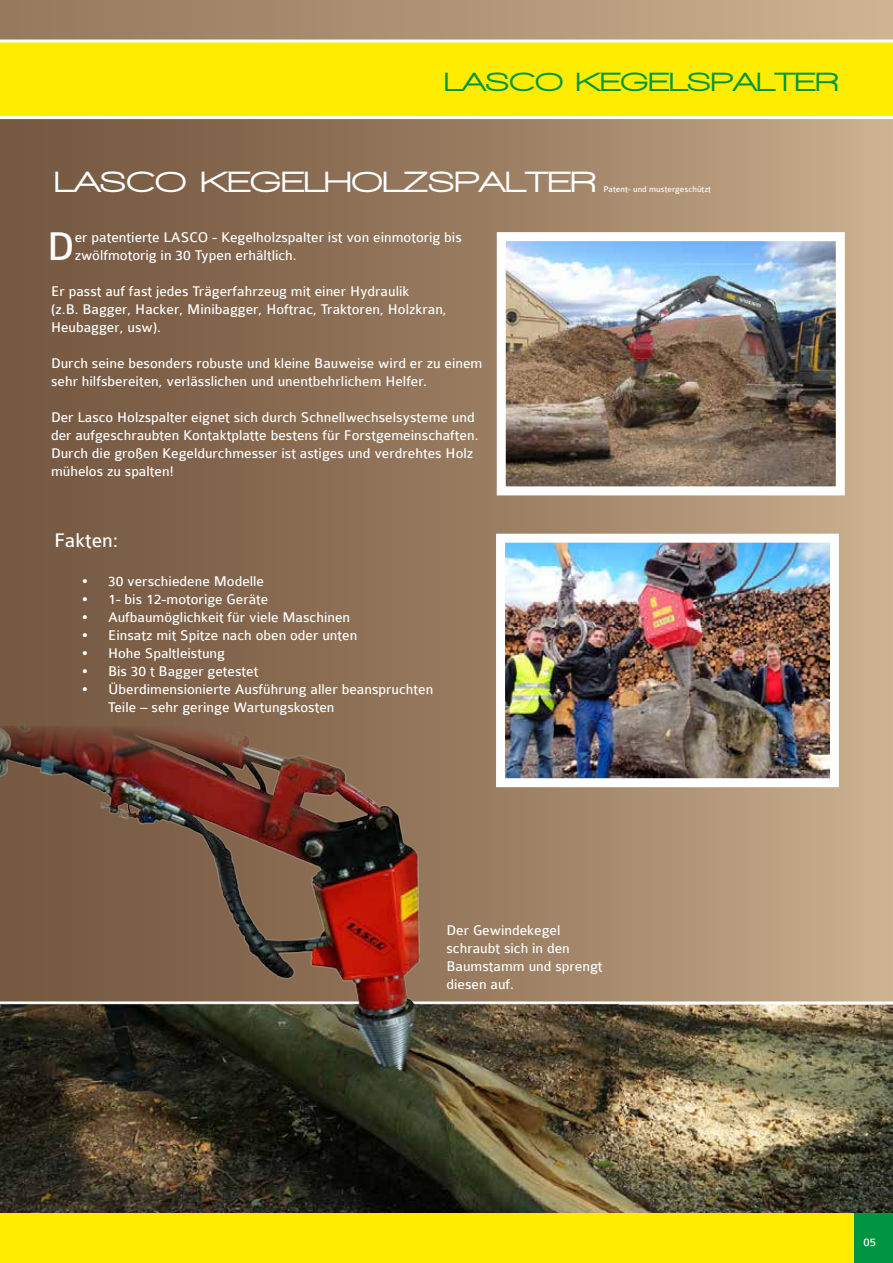
<style>
.page{position:relative;width:893px;height:1263px;background:#fff}
.page>*{position:absolute;margin:0;border:0;box-sizing:border-box;transform-origin:0 0}
.t1{font:42.75px "Colaborate";color:#fff}
.t2{font:900 30px "Walkway Expand";color:#fff}
.t3{font:900 27px "Walkway Expand";color:#009641}
.t4{font:21px "Colaborate";color:#fff}
.t5{font:15px/18px "Colaborate";color:#fff}
.t6{font:12px "Colaborate";color:#fff}
.t7{font:9px "Colaborate";color:#fff}
</style>
<div class="page">
<div style="left:0;top:0;width:893px;height:1263px;background:linear-gradient(to right,#6e5039,#c6ab8a)"></div>
<img style="left:618px;top:1001px;width:275px;height:212px">
<img style="left:0;top:727px;width:618px;height:486px">
<div style="left:0;top:1213px;width:893px;height:50px;background:#ffed00"></div>
<div style="left:0;top:0;width:893px;height:64px;background:linear-gradient(to right,#94775c,#cdb291)"></div>
<svg style="left:0;top:40px;width:893px;height:79px;background:#fe1"></svg>
<div style="left:855px;top:1213px;width:38px;height:50px;background:#009641"></div>
<img style="left:507px;top:242px;width:328px;height:243px">
<div style="left:497px;top:232px;width:348px;height:263px;border:9px solid #fff"></div>
<img style="left:492px;top:529px;width:351px;height:263px">
<h3 class="t3" style="left:444px;top:67px;width:396px">LASCO KEGELSPALTER</h3>
<h2 class="t2" style="left:54px;top:166px;width:544px">LASCO KEGELHOLZSPALTER</h2>
<p class="t7" style="left:603px;top:185px;width:109px">Patent- und mustergeschützt</p>
<h1 class="t1" style="left:47px;top:224px;width:29px">D</h1>
<p class="t5" style="left:75px;top:228px;width:389px">er patentierte LASCO - Kegelholzspalter ist von einmotorig bis zwölfmotorig in 30 Typen erhältlich.</p>
<p class="t5" style="left:51px;top:282px;width:397px">Er passt auf fast jedes Trägerfahrzeug mit einer Hydraulik<br>(z.B. Bagger, Hacker, Minibagger, Hoftrac, Traktoren, Holzkran,<br>Heubagger, usw).</p>
<p class="t5" style="left:51px;top:354px;width:433px">Durch seine besonders robuste und kleine Bauweise wird er zu einem sehr hilfsbereiten, verlässlichen und unentbehrlichem Helfer.</p>
<p class="t5" style="left:51px;top:408px;width:429px">Der Lasco Holzspalter eignet sich durch Schnellwechselsysteme und der aufgeschraubten Kontaktplatte bestens für Forstgemeinschaften.<br>Durch die großen Kegeldurchmesser ist astiges und verdrehtes Holz mühelos zu spalten!</p>
<h3 class="t4" style="left:54px;top:530px;width:66px">Fakten:</h3>
<p class="t5" style="left:81px;top:572px;width:185px">• 30 verschiedene Modelle</p>
<p class="t5" style="left:81px;top:590px;width:189px">• 1- bis 12-motorige Geräte</p>
<p class="t5" style="left:81px;top:608px;width:271px">• Aufbaumöglichkeit für viele Maschinen</p>
<p class="t5" style="left:81px;top:626px;width:278px">• Einsatz mit Spitze nach oben oder unten</p>
<p class="t5" style="left:81px;top:644px;width:146px">• Hohe Spaltleistung</p>
<p class="t5" style="left:81px;top:662px;width:179px">• Bis 30 t Bagger getestet</p>
<p class="t5" style="left:108px;top:680px;width:327px;text-indent:-27px">• Überdimensionierte Ausführung aller beanspruchten<br>Teile – sehr geringe Wartungskosten</p>
<p class="t5" style="left:446px;top:922px;width:158px">Der Gewindekegel schraubt sich in den<br>Baumstamm und sprengt diesen auf.</p>
<p class="t6" style="left:864px;top:1236px;width:14px">05</p>
</div>
